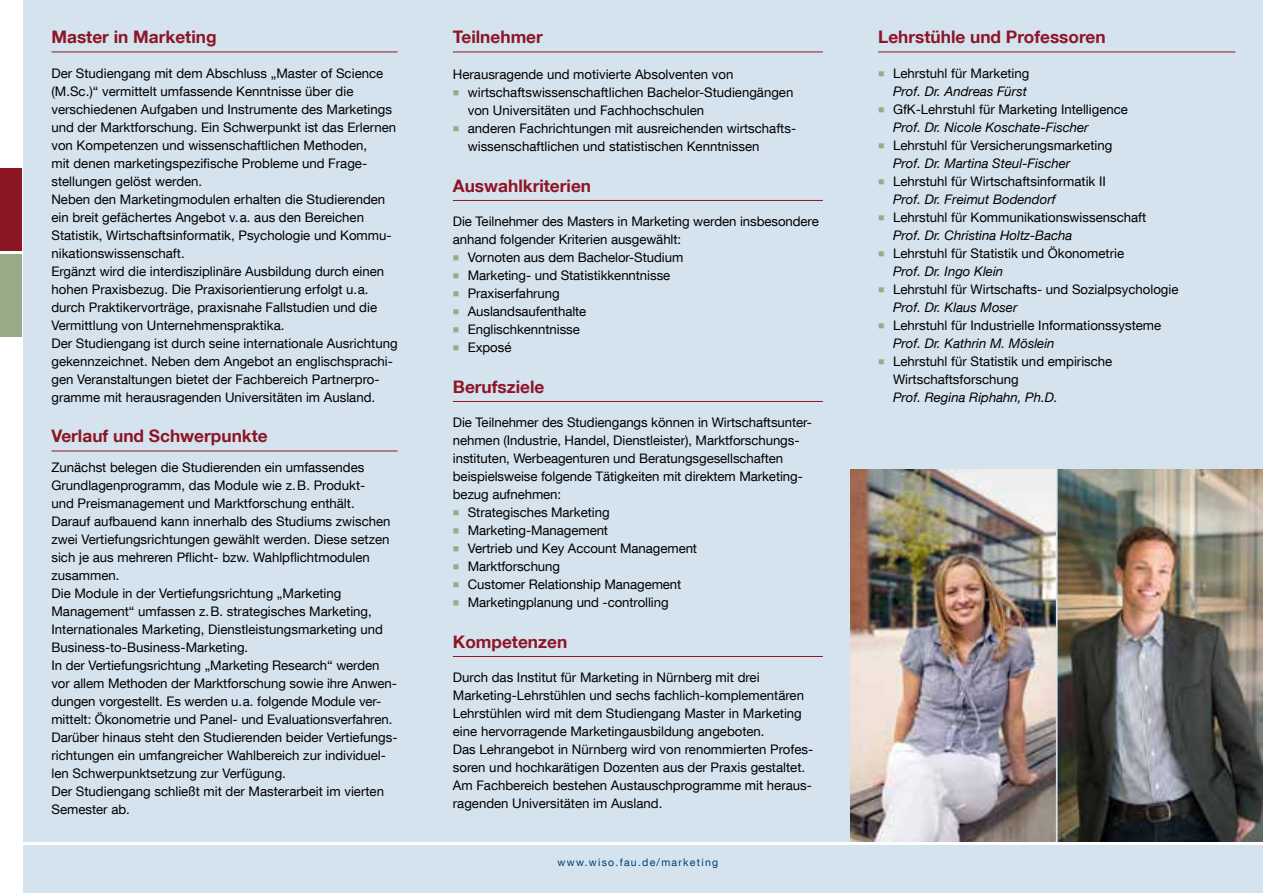
<style>
.page{position:relative;width:1263px;height:893px;background:#fff}
.page>*{position:absolute;margin:0;border:0;box-sizing:border-box;transform-origin:0 0}
.t1{font:700 17.25px "Helvetica Neue LT Com";color:#8d1625}
.t2{font:13.2px/18px "Helvetica Neue LT Com";color:#000}
.t3{font:italic 13.2px "Helvetica Neue LT Com";color:#000}
.t4{font:10.5px "Helvetica Neue LT Com";letter-spacing:.12em;color:#003f6f}
.s1{color:#98aa87}
.s2{font-style:italic}
</style>
<div class="page">
<div style="left:24px;top:0;width:1239px;height:893px;background:#d5e3ef"></div>
<hr style="left:878px;top:52px;width:357px;height:1px;background:#8d1625">
<div style="left:0;top:168px;width:21px;height:85px;background:#8d1625"></div>
<div style="left:0;top:253px;width:21px;height:84px;background:#98aa87"></div>
<img style="left:850px;top:469px;width:413px;height:373px">
<hr style="left:0;top:251px;width:22px;height:3px;background:#fff">
<hr style="left:453px;top:52px;width:370px;height:1px;background:#8d1625">
<hr style="left:453px;top:200px;width:370px;height:1px;background:#8d1625">
<hr style="left:453px;top:401px;width:370px;height:1px;background:#8d1625">
<hr style="left:453px;top:656px;width:370px;height:1px;background:#8d1625">
<hr style="left:1056px;top:459px;width:1px;height:384px;background:#d5e3ef">
<hr style="left:0;top:842px;width:1263px;height:2px;background:#fff">
<hr style="left:51px;top:52px;width:347px;height:1px;background:#8d1625">
<hr style="left:51px;top:451px;width:347px;height:1px;background:#8d1625">
<h1 class="t1" style="left:51px;top:26px;width:167px">Master in Marketing</h1>
<p class="t2" style="left:51px;top:64px;width:348px">Der Studiengang mit dem Abschluss „Master of Science (M.Sc.)“ vermittelt umfassende Kenntnisse über die verschiedenen Aufgaben und Instrumente des Marketings und der Marktforschung. Ein Schwerpunkt ist das Erlernen von Kompetenzen und wissenschaftlichen Methoden,<br>mit denen marketingspezifische Probleme und Frage&shy;stellungen gelöst werden.<br>Neben den Marketingmodulen erhalten die Studierenden ein breit gefächertes Angebot v.a. aus den Bereichen Statistik, Wirtschaftsinformatik, Psychologie und Kommu&shy;nikationswissenschaft.<br>Ergänzt wird die interdisziplinäre Ausbildung durch einen hohen Praxisbezug. Die Praxisorientierung erfolgt u.a. durch Praktikervorträge, praxisnahe Fallstudien und die Vermittlung von Unternehmenspraktika.<br>Der Studiengang ist durch seine internationale Ausrichtung gekennzeichnet. Neben dem Angebot an englischsprachi&shy;gen Veranstaltungen bietet der Fachbereich Partnerpro&shy;gramme mit herausragenden Universitäten im Ausland.</p>
<h1 class="t1" style="left:51px;top:425px;width:218px">Verlauf und Schwerpunkte</h1>
<p class="t2" style="left:51px;top:458px;width:348px">Zunächst belegen die Studierenden ein umfassendes Grundlagenprogramm, das Module wie z.B. Produkt-<br>und Preismanagement und Marktforschung enthält.<br>Darauf aufbauend kann innerhalb des Studiums zwischen zwei Vertiefungsrichtungen gewählt werden. Diese setzen sich je aus mehreren Pflicht- bzw. Wahlpflichtmodulen zusammen.<br>Die Module in der Vertiefungsrichtung „Marketing Management“ umfassen z.B. strategisches Marketing, Internationales Marketing, Dienstleistungsmarketing und Business-to-Business-Marketing.<br>In der Vertiefungsrichtung „Marketing Research“ werden vor allem Methoden der Marktforschung sowie ihre Anwen&shy;dungen vorgestellt. Es werden u.a. folgende Module ver&shy;mittelt: Ökonometrie und Panel- und Evaluationsverfahren.<br>Darüber hinaus steht den Studierenden beider Vertiefungs&shy;richtungen ein umfangreicher Wahlbereich zur individuel&shy;len Schwerpunktsetzung zur Verfügung.<br>Der Studiengang schließt mit der Masterarbeit im vierten Semester ab.</p>
<h1 class="t1" style="left:453px;top:26px;width:92px">Teilnehmer</h1>
<p class="t2" style="left:453px;top:65px;width:282px">Herausragende und motivierte Absolventen von</p>
<p class="t2" style="left:468px;top:83px;width:327px;text-indent:-15px"><span class="s1">■</span> wirtschaftswissenschaftlichen Bachelor-Studiengängen von Universitäten und Fachhochschulen</p>
<p class="t2" style="left:468px;top:119px;width:330px;text-indent:-15px"><span class="s1">■</span> anderen Fachrichtungen mit ausreichenden wirtschafts&shy;wissenschaftlichen und statistischen Kenntnissen</p>
<h1 class="t1" style="left:453px;top:175px;width:140px">Auswahlkriterien</h1>
<p class="t2" style="left:453px;top:212px;width:367px">Die Teilnehmer des Masters in Marketing werden insbesondere anhand folgender Kriterien ausgewählt:</p>
<p class="t2" style="left:453px;top:248px;width:232px"><span class="s1">■</span> Vornoten aus dem Bachelor-Studium</p>
<p class="t2" style="left:453px;top:266px;width:219px"><span class="s1">■</span> Marketing- und Statistikkenntnisse</p>
<p class="t2" style="left:453px;top:284px;width:108px"><span class="s1">■</span> Praxiserfahrung</p>
<p class="t2" style="left:453px;top:302px;width:135px"><span class="s1">■</span> Auslandsaufenthalte</p>
<p class="t2" style="left:453px;top:320px;width:128px"><span class="s1">■</span> Englischkenntnisse</p>
<p class="t2" style="left:453px;top:338px;width:60px"><span class="s1">■</span> Exposé</p>
<h1 class="t1" style="left:453px;top:376px;width:93px">Berufsziele</h1>
<p class="t2" style="left:453px;top:413px;width:361px">Die Teilnehmer des Studiengangs können in Wirtschaftsunter&shy;nehmen (Industrie, Handel, Dienstleister), Marktforschungs&shy;instituten, Werbeagenturen und Beratungsgesellschaften beispielsweise folgende Tätigkeiten mit direktem Marketing&shy;bezug aufnehmen:</p>
<p class="t2" style="left:453px;top:503px;width:158px"><span class="s1">■</span> Strategisches Marketing</p>
<p class="t2" style="left:453px;top:521px;width:157px"><span class="s1">■</span> Marketing-Management</p>
<p class="t2" style="left:453px;top:539px;width:246px"><span class="s1">■</span> Vertrieb und Key Account Management</p>
<p class="t2" style="left:453px;top:557px;width:109px"><span class="s1">■</span> Marktforschung</p>
<p class="t2" style="left:453px;top:575px;width:230px"><span class="s1">■</span> Customer Relationship Management</p>
<p class="t2" style="left:453px;top:593px;width:217px"><span class="s1">■</span> Marketingplanung und -controlling</p>
<h1 class="t1" style="left:453px;top:631px;width:116px">Kompetenzen</h1>
<p class="t2" style="left:453px;top:668px;width:362px">Durch das Institut für Marketing in Nürnberg mit drei Marketing-Lehrstühlen und sechs fachlich-komplementären Lehrstühlen wird mit dem Studiengang Master in Marketing eine hervorragende Marketingausbildung angeboten.<br>Das Lehrangebot in Nürnberg wird von renommierten Profes&shy;soren und hochkarätigen Dozenten aus der Praxis gestaltet.<br>Am Fachbereich bestehen Austauschprogramme mit heraus&shy;ragenden Universitäten im Ausland.</p>
<p class="t4" style="left:558px;top:856px;width:162px">www.wiso.fau.de/marketing</p>
<h1 class="t1" style="left:878px;top:26px;width:229px">Lehrstühle und Professoren</h1>
<p class="t2" style="left:878px;top:64px;width:153px;text-align:right"><span class="s1">■</span> Lehrstuhl für Marketing<br><span class="s2">Prof. Dr. Andreas Fürst</span></p>
<p class="t2" style="left:893px;top:100px;width:236px;text-indent:-15px"><span class="s1">■</span> GfK-Lehrstuhl für Marketing Intelligence<br><span class="s2">Prof. Dr. Nicole Koschate-Fischer</span></p>
<p class="t2" style="left:893px;top:136px;width:221px;text-indent:-15px"><span class="s1">■</span> Lehrstuhl für Versicherungsmarketing<br><span class="s2">Prof. Dr. Martina Steul-Fischer</span></p>
<p class="t2" style="left:893px;top:172px;width:214px;text-indent:-15px"><span class="s1">■</span> Lehrstuhl für Wirtschaftsinformatik II<br><span class="s2">Prof. Dr. Freimut Bodendorf</span></p>
<p class="t2" style="left:893px;top:208px;width:255px;text-indent:-15px"><span class="s1">■</span> Lehrstuhl für Kommunikationswissenschaft<br><span class="s2">Prof. Dr. Christina Holtz-Bacha</span></p>
<p class="t2" style="left:893px;top:244px;width:233px;text-indent:-15px"><span class="s1">■</span> Lehrstuhl für Statistik und Ökonometrie<br><span class="s2">Prof. Dr. Ingo Klein</span></p>
<p class="t2" style="left:893px;top:280px;width:287px;text-indent:-15px"><span class="s1">■</span> Lehrstuhl für Wirtschafts- und Sozialpsychologie<br><span class="s2">Prof. Dr. Klaus Moser</span></p>
<p class="t2" style="left:893px;top:316px;width:270px;text-indent:-15px"><span class="s1">■</span> Lehrstuhl für Industrielle Informationssysteme<br><span class="s2">Prof. Dr. Kathrin M. Möslein</span></p>
<p class="t2" style="left:893px;top:352px;width:221px;text-indent:-15px"><span class="s1">■</span> Lehrstuhl für Statistik und empirische<br>Wirtschaftsforschung</p>
<p class="t3" style="left:893px;top:389px;width:166px">Prof. Regina Riphahn, Ph.D.</p>
</div>
